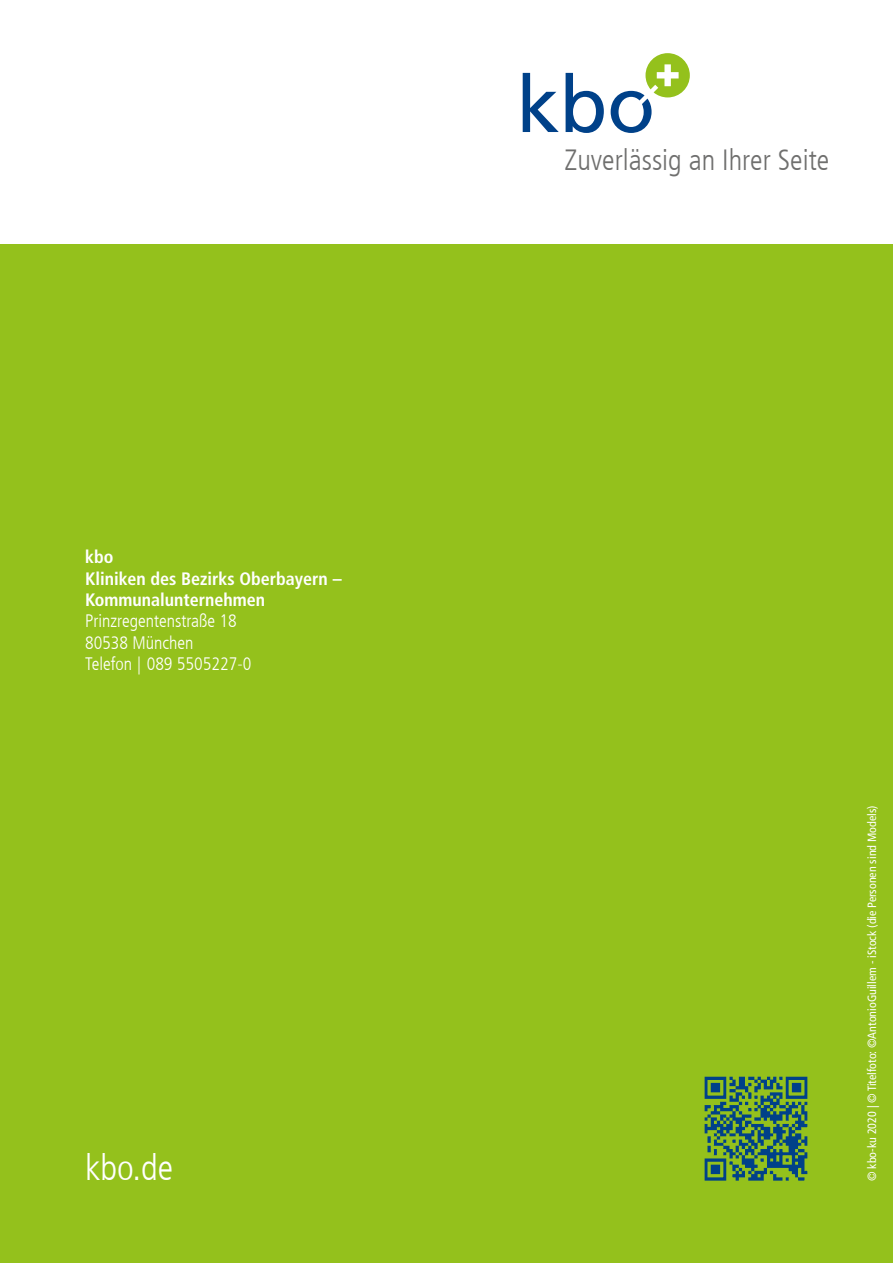
<style>
.page{position:relative;width:893px;height:1263px;background:#fff}
.page>*{position:absolute;margin:0;border:0;box-sizing:border-box;transform-origin:0 0}
.t1{font:300 condensed 36px "Frutiger LT Com";color:#fff}
.t2{font:300 condensed 29.25px "Frutiger LT Com";color:#6f6f6e}
.t3{font:300 condensed 18px/21.3px "Frutiger LT Com";color:#fff}
.t4{font:700 condensed 18px/21.3px "Frutiger LT Com";color:#fff}
.t5{font:condensed 12px "Frutiger LT Com";color:#fff}
</style>
<div class="page">
<div style="left:0;top:244px;width:893px;height:1019px;background:#94c11c"></div>
<svg style="left:523px;top:73px;width:36px;height:59px"></svg>
<svg style="left:566px;top:73px;width:38px;height:60px"></svg>
<svg style="left:611px;top:53px;width:79px;height:80px"></svg>
<img style="left:704px;top:1076px;width:104px;height:105px">
<h3 class="t4" style="left:85px;top:547px;width:258px">kbo<br>Kliniken des Bezirks Oberbayern –<br>Kommunalunternehmen</h3>
<h3 class="t3" style="left:85px;top:610px;width:168px">Prinzregentenstraße 18<br>80538 München<br>Telefon | 089 5505227-0</h3>
<h1 class="t1" style="left:85px;top:1147px;width:90px">kbo.de</h1>
<h2 class="t2" style="left:564px;top:144px;width:266px">Zuverlässig an Ihrer Seite</h2>
<p class="t5" style="left:865px;top:1181px;width:377px;rotate:-90deg">© kbo-ku 2020 | © Titelfoto: ©AntonioGuillem - iStock (die Personen sind Models)</p>
</div>
